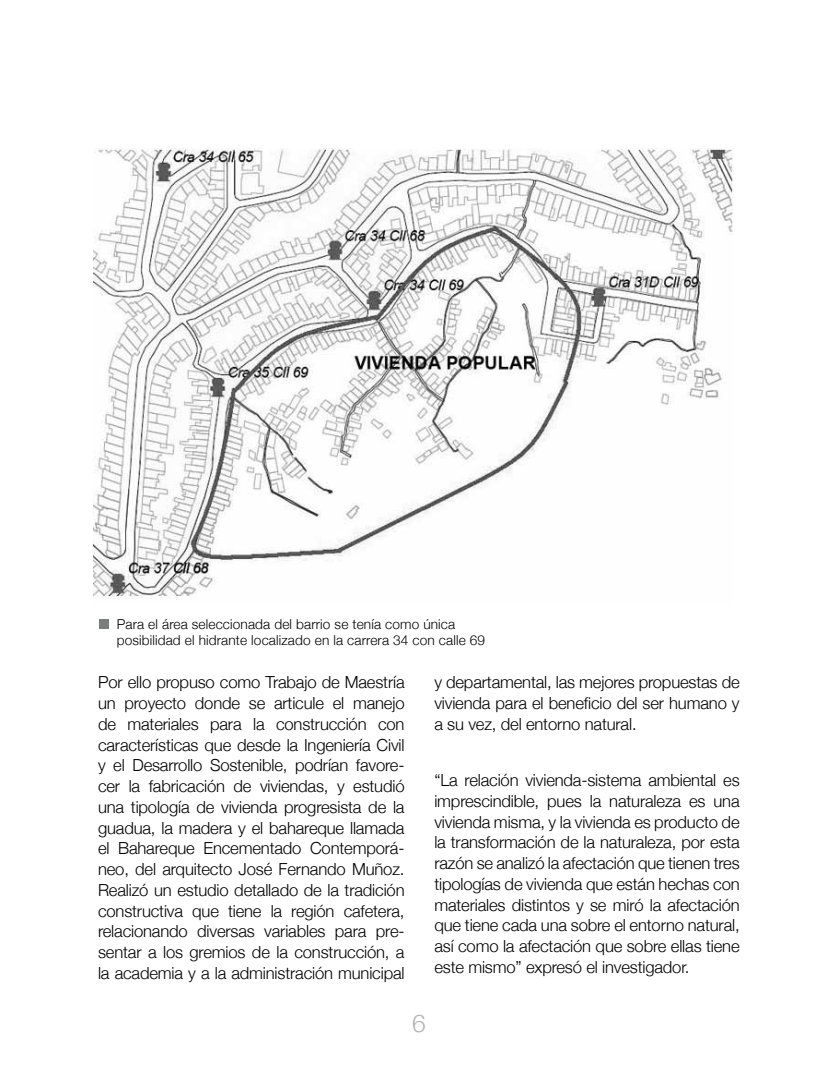
<style>
.page{position:relative;width:839px;height:1092px;background:#fff}
.page>*{position:absolute;margin:0;border:0;box-sizing:border-box;transform-origin:0 0}
.t1{font:300 24.5px "Helvetica Neue";color:#b1b3b4}
.t2{font:300 16.62px/20.7px "Helvetica Neue";letter-spacing:-.01em;color:#000;text-align:justify}
.t3{font:300 13.65px/16.4px "Helvetica Neue";letter-spacing:.01em;color:#000}
</style>
<div class="page">
<img style="left:93px;top:149px;width:640px;height:450px">
<div style="left:99px;top:619px;width:9px;height:9px;background:#7b7c7e"></div>
<p class="t3" style="left:117px;top:615px;width:370px">Para el área seleccionada del barrio se tenía como única posibilidad el hidrante localizado en la carrera 34 con calle 69</p>
<p class="t2" style="left:98px;top:671px;width:308px">Por ello propuso como Trabajo de Maestría un proyecto donde se articule el manejo de materiales para la construcción con características que desde la Ingeniería Civil y el Desarrollo Sostenible, podrían favore&shy;cer la fabricación de viviendas, y estudió una tipología de vivienda progresista de la guadua, la madera y el bahareque llamada el Bahareque Encementado Contemporá&shy;neo, del arquitecto José Fernando Muñoz.<br>Realizó un estudio detallado de la tradición constructiva que tiene la región cafetera, relacionando diversas variables para pre&shy;sentar a los gremios de la construcción, a la academia y a la administración municipal</p>
<p class="t2" style="left:434px;top:671px;width:307px">y departamental, las mejores propuestas de vivienda para el beneficio del ser humano y a su vez, del entorno natural.</p>
<p class="t2" style="left:434px;top:769px;width:307px">“La relación vivienda-sistema ambiental es imprescindible, pues la naturaleza es una vivienda misma, y la vivienda es producto de la transformación de la naturaleza, por esta razón se analizó la afectación que tienen tres tipologías de vivienda que están hechas con materiales distintos y se miró la afectación que tiene cada una sobre el entorno natural, así como la afectación que sobre ellas tiene este mismo” expresó el investigador.</p>
<h1 class="t1" style="left:412px;top:1008px;width:15px">6</h1>
</div>
